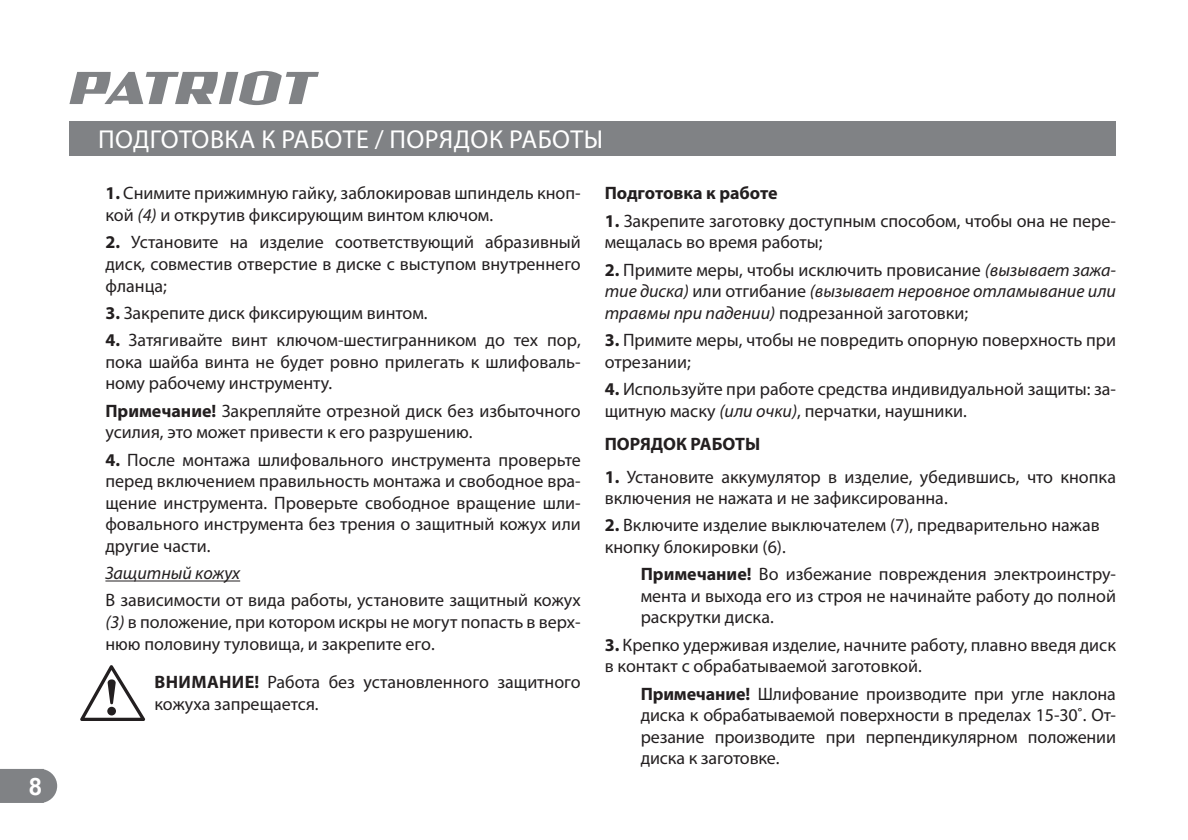
<style>
.page{position:relative;width:1188px;height:840px;background:#fff}
.page>*{position:absolute;margin:0;border:0;box-sizing:border-box;transform-origin:0 0}
.t1{font:26px "Myriad Pro";letter-spacing:.02em;color:#fff}
.t2{font:700 24px "Arial";color:#fff}
.t3{font:18px/21.6px "Myriad Pro";color:#231f20}
.t4{font:italic 18px/21.6px "Myriad Pro";color:#231f20;text-align:justify}
.t5{font:700 18px "Myriad Pro";color:#231f20}
.s1{font-weight:700}
.s2{font-style:italic}
.s3{font-weight:700;font-style:normal}
.s4{font-style:normal}
</style>
<div class="page">
<svg style="left:0;top:769px;width:57px;height:34px;background:#87898c"></svg>
<svg style="left:69px;top:71px;width:250px;height:34px"></svg>
<div style="left:69px;top:122px;width:1047px;height:34px;background:#808285"></div>
<hr style="left:105px;top:580px;width:135px;height:1px;background:#231f20">
<svg style="left:80px;top:665px;width:66px;height:56px"></svg>
<h2 class="t2" style="left:29px;top:769px;width:15px">8</h2>
<h1 class="t1" style="left:98px;top:124px;width:507px">ПОДГОТОВКА К РАБОТЕ / ПОРЯДОК РАБОТЫ</h1>
<p class="t3" style="left:105px;top:182px;width:477px"><span class="s1">1.</span> Снимите прижимную гайку, заблокировав шпиндель кноп&shy;кой <span class="s2">(4)</span> и открутив фиксирующим винтом ключом.</p>
<p class="t3" style="left:105px;top:231px;width:477px;text-align:justify"><span class="s1">2.</span> Установите на изделие соответствующий абразивный диск, совместив отверстие в диске с выступом внутреннего фланца;</p>
<p class="t3" style="left:105px;top:302px;width:324px"><span class="s1">3.</span> Закрепите диск фиксирующим винтом.</p>
<p class="t3" style="left:105px;top:329px;width:477px;text-align:justify"><span class="s1">4.</span> Затягивайте винт ключом-шестигранником до тех пор, пока шайба винта не будет ровно прилегать к шлифоваль&shy;ному рабочему инструменту.</p>
<p class="t3" style="left:105px;top:399px;width:477px"><span class="s1">Примечание!</span> Закрепляйте отрезной диск без избыточного усилия, это может привести к его разрушению.</p>
<p class="t3" style="left:105px;top:448px;width:477px;text-align:justify"><span class="s1">4.</span> После монтажа шлифовального инструмента проверьте перед включением правильность монтажа и свободное вра&shy;щение инструмента. Проверьте свободное вращение шли&shy;фовального инструмента без трения о защитный кожух или другие части.</p>
<p class="t4" style="left:105px;top:562px;width:136px">Защитный кожух</p>
<p class="t3" style="left:105px;top:589px;width:477px;text-align:justify">В зависимости от вида работы, установите защитный кожух <span class="s2">(3)</span> в положение, при котором искры не могут попасть в верх&shy;нюю половину туловища, и закрепите его.</p>
<p class="t3" style="left:154px;top:671px;width:428px"><span class="s1">ВНИМАНИЕ!</span> Работа без установленного защитного кожуха запрещается.</p>
<p class="t5" style="left:605px;top:183px;width:174px">Подготовка к работе</p>
<p class="t3" style="left:605px;top:210px;width:513px"><span class="s1">1.</span> Закрепите заготовку доступным способом, чтобы она не пере&shy;мещалась во время работы;</p>
<p class="t4" style="left:605px;top:258px;width:513px"><span class="s3">2.</span> <span class="s4">Примите меры, чтобы исключить провисание</span> (вызывает зажа&shy;тие диска) <span class="s4">или отгибание</span> (вызывает неровное отламывание или травмы при падении) <span class="s4">подрезанной заготовки;</span></p>
<p class="t3" style="left:605px;top:329px;width:513px"><span class="s1">3.</span> Примите меры, чтобы не повредить опорную поверхность при отрезании;</p>
<p class="t3" style="left:605px;top:378px;width:513px"><span class="s1">4.</span> Используйте при работе средства индивидуальной защиты: за&shy;щитную маску <span class="s2">(или очки)</span>, перчатки, наушники.</p>
<p class="t5" style="left:605px;top:433px;width:157px">ПОРЯДОК РАБОТЫ</p>
<p class="t3" style="left:605px;top:465px;width:513px"><span class="s1">1.</span> Установите аккумулятор в изделие, убедившись, что кнопка включения не нажата и не зафиксированна.</p>
<p class="t3" style="left:605px;top:514px;width:496px"><span class="s1">2.</span> Включите изделие выключателем (7), предварительно нажав кнопку блокировки (6).</p>
<p class="t3" style="left:641px;top:563px;width:477px;text-align:justify"><span class="s1">Примечание!</span> Во избежание повреждения электроинстру&shy;мента и выхода его из строя не начинайте работу до полной раскрутки диска.</p>
<p class="t3" style="left:605px;top:633px;width:513px"><span class="s1">3.</span> Крепко удерживая изделие, начните работу, плавно введя диск в контакт с обрабатываемой заготовкой.</p>
<p class="t3" style="left:641px;top:682px;width:477px;text-align:justify"><span class="s1">Примечание!</span> Шлифование производите при угле наклона диска к обрабатываемой поверхности в пределах 15-30˚. От&shy;резание производите при перпендикулярном положении диска к заготовке.</p>
</div>
